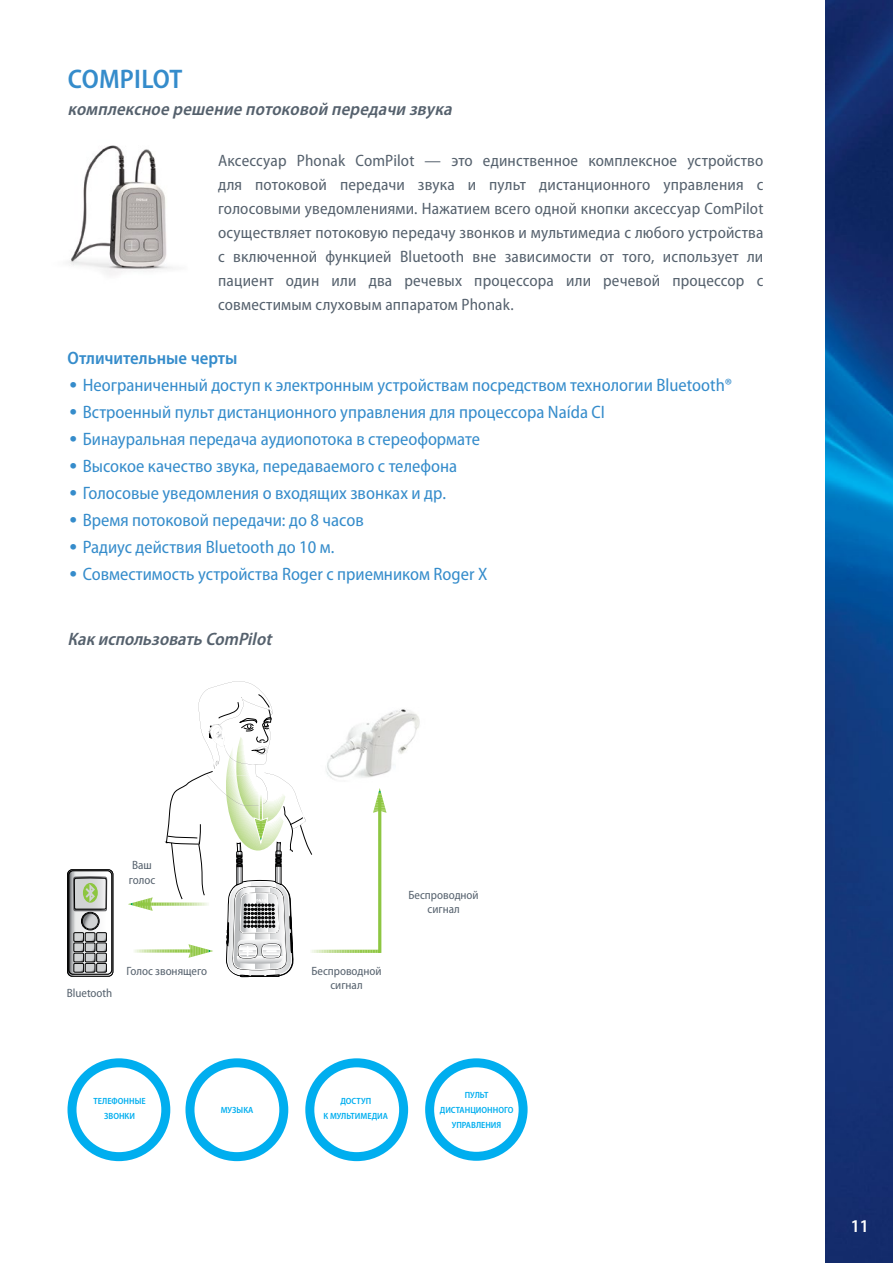
<style>
.page{position:relative;width:893px;height:1263px;background:#fff}
.page>*{position:absolute;margin:0;border:0;box-sizing:border-box;transform-origin:0 0}
.t1{font:600 semi-condensed 27px "Myriad Pro";letter-spacing:.01em;color:#358ccb}
.t2{font:semi-condensed 18px "Myriad Pro";color:#358ccb}
.t3{font:italic 600 semi-condensed 18px "Myriad Pro";color:#55616d}
.t4{font:600 semi-condensed 18px "Myriad Pro";color:#358ccb}
.t5{font:600 semi-condensed 18px "Myriad Pro";color:#fff}
.t6{font:semi-condensed 16.5px/24px "Myriad Pro";letter-spacing:.01em;color:#55616d;text-align:justify}
.t7{font:semi-condensed 12px/14.4px "Myriad Pro";color:#55616d;text-align:center}
.t8{font:600 semi-condensed 9px/15px "Myriad Pro";color:#00aeef;text-align:center}
.s1{font-family:"DH Sans";font-weight:300;font-stretch:normal}
</style>
<div class="page">
<img style="left:825px;top:0;width:68px;height:1263px">
<img style="left:68px;top:145px;width:105px;height:130px">
<img style="left:387px;top:709px;width:33px;height:64px">
<svg style="left:185px;top:1058px;width:103px;height:103px"></svg>
<svg style="left:305px;top:1058px;width:103px;height:103px"></svg>
<svg style="left:68px;top:1058px;width:102px;height:103px"></svg>
<svg style="left:425px;top:1058px;width:103px;height:103px"></svg>
<svg style="left:68px;top:870px;width:45px;height:106px"></svg>
<div style="left:96px;top:963px;width:11px;height:9px;border:1px solid #000"></div>
<svg style="left:128px;top:681px;width:259px;height:296px"></svg>
<h1 class="t1" style="left:68px;top:64px;width:116px">COMPILOT</h1>
<p class="t3" style="left:68px;top:99px;width:390px">комплексное решение потоковой передачи звука</p>
<p class="t6" style="left:218px;top:149px;width:547px">Аксессуар Phonak ComPilot — это единственное комплексное устройство для потоковой передачи звука и пульт дистанционного управления с голосовыми уведомлениями. Нажатием всего одной кнопки аксессуар ComPilot осуществляет потоковую передачу звонков и мультимедиа с любого устройства с включенной функцией Bluetooth вне зависимости от того, использует ли пациент один или два речевых процессора или речевой процессор с совместимым слуховым аппаратом Phonak.</p>
<p class="t4" style="left:68px;top:348px;width:171px">Отличительные черты</p>
<p class="t2" style="left:68px;top:375px;width:666px"><span class="s1">•</span> Неограниченный доступ к электронным устройствам посредством технологии Bluetooth®</p>
<p class="t2" style="left:68px;top:402px;width:539px"><span class="s1">•</span> Встроенный пульт дистанционного управления для процессора Naída CI</p>
<p class="t2" style="left:68px;top:429px;width:414px"><span class="s1">•</span> Бинауральная передача аудиопотока в стереоформате</p>
<p class="t2" style="left:68px;top:456px;width:391px"><span class="s1">•</span> Высокое качество звука, передаваемого с телефона</p>
<p class="t2" style="left:68px;top:483px;width:380px"><span class="s1">•</span> Голосовые уведомления о входящих звонках и др.</p>
<p class="t2" style="left:68px;top:510px;width:298px"><span class="s1">•</span> Время потоковой передачи: до 8 часов</p>
<p class="t2" style="left:68px;top:537px;width:268px"><span class="s1">•</span> Радиус действия Bluetooth до 10 м.</p>
<p class="t2" style="left:68px;top:564px;width:421px"><span class="s1">•</span> Совместимость устройства Roger с приемником Roger X</p>
<p class="t3" style="left:68px;top:629px;width:210px">Как использовать ComPilot</p>
<p class="t7" style="left:129px;top:858px;width:28px;text-align:left">Ваш голос</p>
<p class="t7" style="left:67px;top:986px;width:47px">Bluetooth</p>
<p class="t7" style="left:127px;top:964px;width:82px">Голос звонящего</p>
<p class="t7" style="left:311px;top:964px;width:72px">Беспроводной сигнал</p>
<p class="t7" style="left:408px;top:888px;width:72px">Беспроводной сигнал</p>
<p class="t8" style="left:93px;top:1094px;width:54px">ТЕЛЕФОННЫЕ<br>ЗВОНКИ</p>
<p class="t8" style="left:440px;top:1088px;width:75px">ПУЛЬТ<br>ДИСТАНЦИОННОГО<br>УПРАВЛЕНИЯ</p>
<p class="t8" style="left:324px;top:1094px;width:66px">ДОСТУП<br>К МУЛЬТИМЕДИА</p>
<p class="t8" style="left:221px;top:1103px;width:34px">МУЗЫКА</p>
<p class="t5" style="left:851px;top:1216px;width:19px">11</p>
</div>
